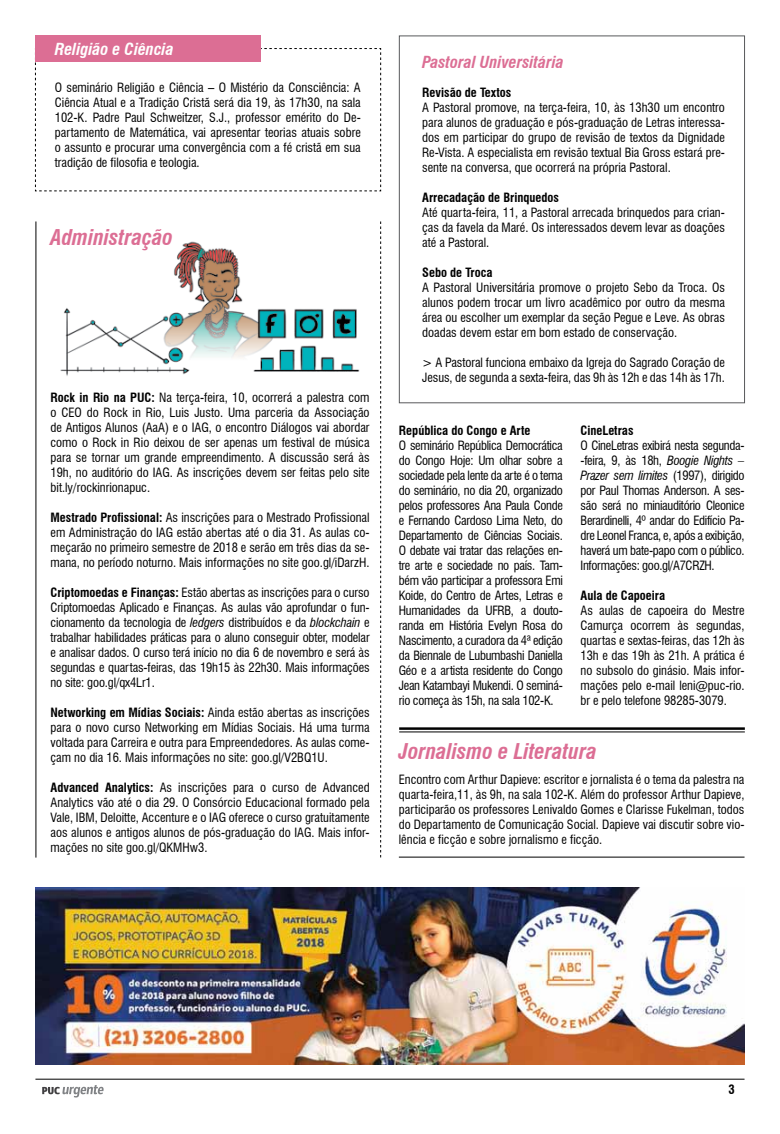
<style>
.page{position:relative;width:780px;height:1134px;background:#fff}
.page>*{position:absolute;margin:0;border:0;box-sizing:border-box;transform-origin:0 0}
.t1{font:italic 700 condensed 21.25px "Swiss 721 BT";color:#dc6e94}
.t2{font:italic 700 condensed 16.25px "Swiss 721 BT";color:#dc6e94}
.t3{font:italic 700 condensed 16.25px "Swiss 721 BT";color:#fff}
.t4{font:condensed 12.5px/15px "Swiss 721 BT";color:#000;text-align:justify}
.t5{font:700 condensed 12.5px "Swiss 721 BT";color:#000}
.s1{font-weight:700}
.s2{font-style:italic}
</style>
<div class="page">
<hr style="left:35px;top:1079px;width:709px;height:1px;background:#000">
<svg style="left:42px;top:1085px;width:62px;height:12px"></svg>
<img style="left:60px;top:241px;width:300px;height:135px">
<img style="left:35px;top:887px;width:709px;height:177px">
<svg style="left:34px;top:48px;width:347px;height:144px"></svg>
<div style="left:35px;top:35px;width:225px;height:27px;background:#dc6e94"></div>
<div style="left:399px;top:35px;width:346px;height:368px;border:1px solid #58595b"></div>
<hr style="left:399px;top:857px;width:345px;height:1px;background:#000">
<hr style="left:399px;top:727px;width:345px;height:3px;background:#000">
<hr style="left:399px;top:731px;width:345px;height:1px;background:#000">
<hr style="left:35px;top:221px;width:1px;height:636px;background:#000">
<svg style="left:380px;top:221px;width:1px;height:636px"></svg>
<h2 class="t3" style="left:55px;top:39px;width:120px">Religião e Ciência</h2>
<p class="t4" style="left:55px;top:80px;width:307px">O seminário Religião e Ciência – O Mistério da Consciência: A Ciência Atual e a Tradição Cristã será dia 19, às 17h30, na sala 102-K. Padre Paul Schweitzer, S.J., professor emérito do De&shy;partamento de Matemática, vai apresentar teorias atuais sobre o assunto e procurar uma convergência com a fé cristã em sua tradição de filosofia e teologia.</p>
<h1 class="t1" style="left:51px;top:225px;width:124px">Administração</h1>
<p class="t4" style="left:51px;top:390px;width:320px"><span class="s1">Rock in Rio na PUC:</span> Na terça-feira, 10, ocorrerá a palestra com o CEO do Rock in Rio, Luis Justo. Uma parceria da Associação de Antigos Alunos (AaA) e o IAG, o encontro Diálogos vai abordar como o Rock in Rio deixou de ser apenas um festival de música para se tornar um grande empreendimento. A discussão será às 19h, no auditório do IAG. As inscrições devem ser feitas pelo site bit.ly/rockinrionapuc.</p>
<p class="t4" style="left:51px;top:510px;width:320px"><span class="s1">Mestrado Profissional:</span> As inscrições para o Mestrado Profissional em Administração do IAG estão abertas até o dia 31. As aulas co&shy;meçarão no primeiro semestre de 2018 e serão em três dias da se&shy;mana, no período noturno. Mais informações no site goo.gl/iDarzH.</p>
<p class="t4" style="left:51px;top:585px;width:320px"><span class="s1">Criptomoedas e Finanças:</span> Estão abertas as inscrições para o curso Criptomoedas Aplicado e Finanças. As aulas vão aprofundar o fun&shy;cionamento da tecnologia de <span class="s2">ledgers</span> distribuídos e da <span class="s2">blockchain</span> e trabalhar habilidades práticas para o aluno conseguir obter, modelar e analisar dados. O curso terá início no dia 6 de novembro e será às segundas e quartas-feiras, das 19h15 às 22h30. Mais informações no site: goo.gl/qx4Lr1.</p>
<p class="t4" style="left:51px;top:705px;width:320px"><span class="s1">Networking em Mídias Sociais:</span> Ainda estão abertas as inscrições para o novo curso Networking em Mídias Sociais. Há uma turma voltada para Carreira e outra para Empreendedores. As aulas come&shy;çam no dia 16. Mais informações no site: goo.gl/V2BQ1U.</p>
<p class="t4" style="left:51px;top:780px;width:320px"><span class="s1">Advanced Analytics:</span> As inscrições para o curso de Advanced Analytics vão até o dia 29. O Consórcio Educacional formado pela Vale, IBM, Deloitte, Accenture e o IAG oferece o curso gratuitamente aos alunos e antigos alunos de pós-graduação do IAG. Mais infor&shy;mações no site goo.gl/QKMHw3.</p>
<h2 class="t2" style="left:422px;top:52px;width:143px">Pastoral Universitária</h2>
<p class="t5" style="left:422px;top:85px;width:91px">Revisão de Textos</p>
<p class="t4" style="left:422px;top:100px;width:304px">A Pastoral promove, na terça-feira, 10, às 13h30 um encontro para alunos de graduação e pós-graduação de Letras interessa&shy;dos em participar do grupo de revisão de textos da Dignidade Re-Vista. A especialista em revisão textual Bia Gross estará pre&shy;sente na conversa, que ocorrerá na própria Pastoral.</p>
<p class="t5" style="left:422px;top:190px;width:138px">Arrecadação de Brinquedos</p>
<p class="t4" style="left:422px;top:205px;width:304px">Até quarta-feira, 11, a Pastoral arrecada brinquedos para crian&shy;ças da favela da Maré. Os interessados devem levar as doações até a Pastoral.</p>
<p class="t5" style="left:422px;top:265px;width:72px">Sebo de Troca</p>
<p class="t4" style="left:422px;top:280px;width:304px">A Pastoral Universitária promove o projeto Sebo da Troca. Os alunos podem trocar um livro acadêmico por outro da mesma área ou escolher um exemplar da seção Pegue e Leve. As obras doadas devem estar em bom estado de conservação.</p>
<p class="t4" style="left:422px;top:355px;width:304px">&gt; A Pastoral funciona embaixo da Igreja do Sagrado Coração de<br>Jesus, de segunda a sexta-feira, das 9h às 12h e das 14h às 17h.</p>
<p class="t5" style="left:399px;top:423px;width:133px">República do Congo e Arte</p>
<p class="t4" style="left:399px;top:438px;width:165px">O seminário República Democrática do Congo Hoje: Um olhar sobre a sociedade pela lente da arte é o tema do seminário, no dia 20, organizado pelos professores Ana Paula Conde e Fernando Cardoso Lima Neto, do Departamento de Ciências Sociais.<br>O debate vai tratar das relações en&shy;tre arte e sociedade no país. Tam&shy;bém vão participar a professora Emi Koide, do Centro de Artes, Letras e Humanidades da UFRB, a douto&shy;randa em História Evelyn Rosa do Nascimento, a curadora da 4ª edição da Biennale de Lubumbashi Daniella Géo e a artista residente do Congo Jean Katambayi Mukendi. O seminá&shy;rio começa às 15h, na sala 102-K.</p>
<p class="t5" style="left:580px;top:423px;width:54px">CineLetras</p>
<p class="t4" style="left:580px;top:438px;width:165px">O CineLetras exibirá nesta segunda--feira, 9, às 18h, <span class="s2">Boogie Nights – Prazer sem limites</span> (1997), dirigido por Paul Thomas Anderson. A ses&shy;são será no miniauditório Cleonice Berardinelli, 4º andar do Edifício Pa&shy;dre Leonel Franca, e, após a exibição, haverá um bate-papo com o público.<br>Informações: goo.gl/A7CRZH.</p>
<p class="t5" style="left:580px;top:588px;width:86px">Aula de Capoeira</p>
<p class="t4" style="left:580px;top:603px;width:165px">As aulas de capoeira do Mestre Camurça ocorrem às segundas, quartas e sextas-feiras, das 12h às 13h e das 19h às 21h. A prática é no subsolo do ginásio. Mais infor&shy;mações pelo e-mail leni@puc-rio. br e pelo telefone 98285-3079.</p>
<h1 class="t1" style="left:399px;top:738px;width:199px">Jornalismo e Literatura</h1>
<p class="t4" style="left:399px;top:771px;width:347px">Encontro com Arthur Dapieve: escritor e jornalista é o tema da palestra na quarta-feira,11, às 9h, na sala 102-K. Além do professor Arthur Dapieve, participarão os professores Lenivaldo Gomes e Clarisse Fukelman, todos do Departamento de Comunicação Social. Dapieve vai discutir sobre vio&shy;lência e ficção e sobre jornalismo e ficção.</p>
<p class="t5" style="left:728px;top:1082px;width:8px">3</p>
</div>
